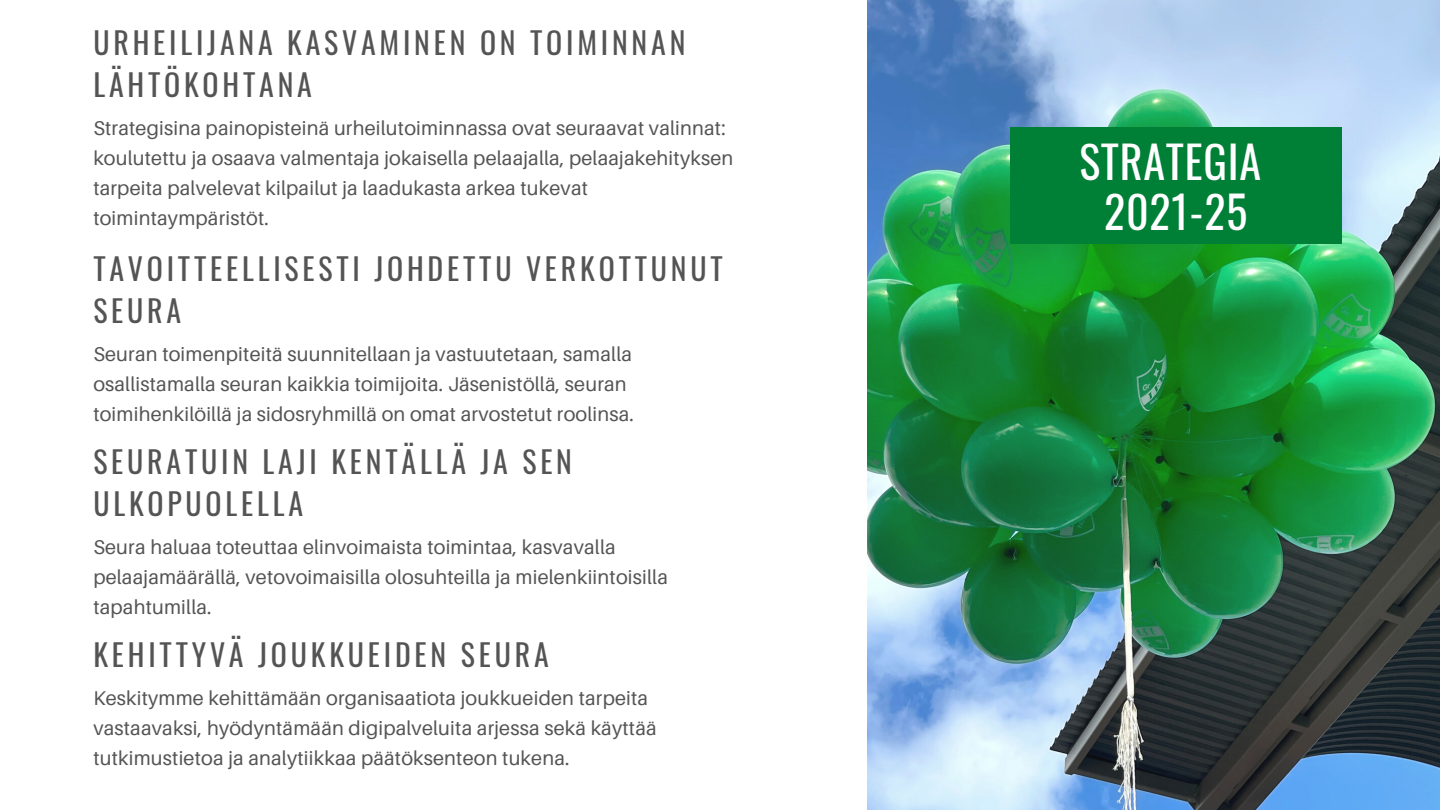
<style>
.page{position:relative;width:1440px;height:810px;background:#fff}
.page>*{position:absolute;margin:0;border:0;box-sizing:border-box;transform-origin:0 0}
.t1{font:44px "Oswald";letter-spacing:.02em;color:#fff}
.t2{font:29.9px/41.8px "Oswald";letter-spacing:.125em;color:#545454}
.t3{font:19.9px/29.9px "Aileron";letter-spacing:.01em;color:#545454}
</style>
<div class="page">
<img style="left:867px;top:0;width:573px;height:810px">
<div style="left:1010px;top:127px;width:332px;height:116px;background:#008037"></div>
<p class="t2" style="left:93px;top:21px;width:594px">URHEILIJANA KASVAMINEN ON TOIMINNAN<br>LÄHTÖKOHTANA</p>
<p class="t3" style="left:93px;top:113px;width:641px">Strategisina painopisteinä urheilutoiminnassa ovat seuraavat valinnat: koulutettu ja osaava valmentaja jokaisella pelaajalla, pelaajakehityksen tarpeita palvelevat kilpailut ja laadukasta arkea tukevat toimintaympäristöt.</p>
<p class="t2" style="left:93px;top:247px;width:631px">TAVOITTEELLISESTI JOHDETTU VERKOTTUNUT<br>SEURA</p>
<p class="t3" style="left:93px;top:338px;width:542px">Seuran toimenpiteitä suunnitellaan ja vastuutetaan, samalla osallistamalla seuran kaikkia toimijoita. Jäsenistöllä, seuran toimihenkilöillä ja sidosryhmillä on omat arvostetut roolinsa.</p>
<p class="t2" style="left:93px;top:440px;width:480px">SEURATUIN LAJI KENTÄLLÄ JA SEN<br>ULKOPUOLELLA</p>
<p class="t3" style="left:93px;top:532px;width:576px">Seura haluaa toteuttaa elinvoimaista toimintaa, kasvavalla pelaajamäärällä, vetovoimaisilla olosuhteilla ja mielenkiintoisilla tapahtumilla.</p>
<p class="t2" style="left:93px;top:633px;width:457px">KEHITTYVÄ JOUKKUEIDEN SEURA</p>
<p class="t3" style="left:93px;top:683px;width:565px">Keskitymme kehittämään organisaatiota joukkueiden tarpeita vastaavaksi, hyödyntämään digipalveluita arjessa sekä käyttää tutkimustietoa ja analytiikkaa päätöksenteon tukena.</p>
<p class="t1" style="left:1079px;top:128px;width:183px">STRATEGIA</p>
<p class="t1" style="left:1104px;top:177px;width:145px">2021-25</p>
</div>
